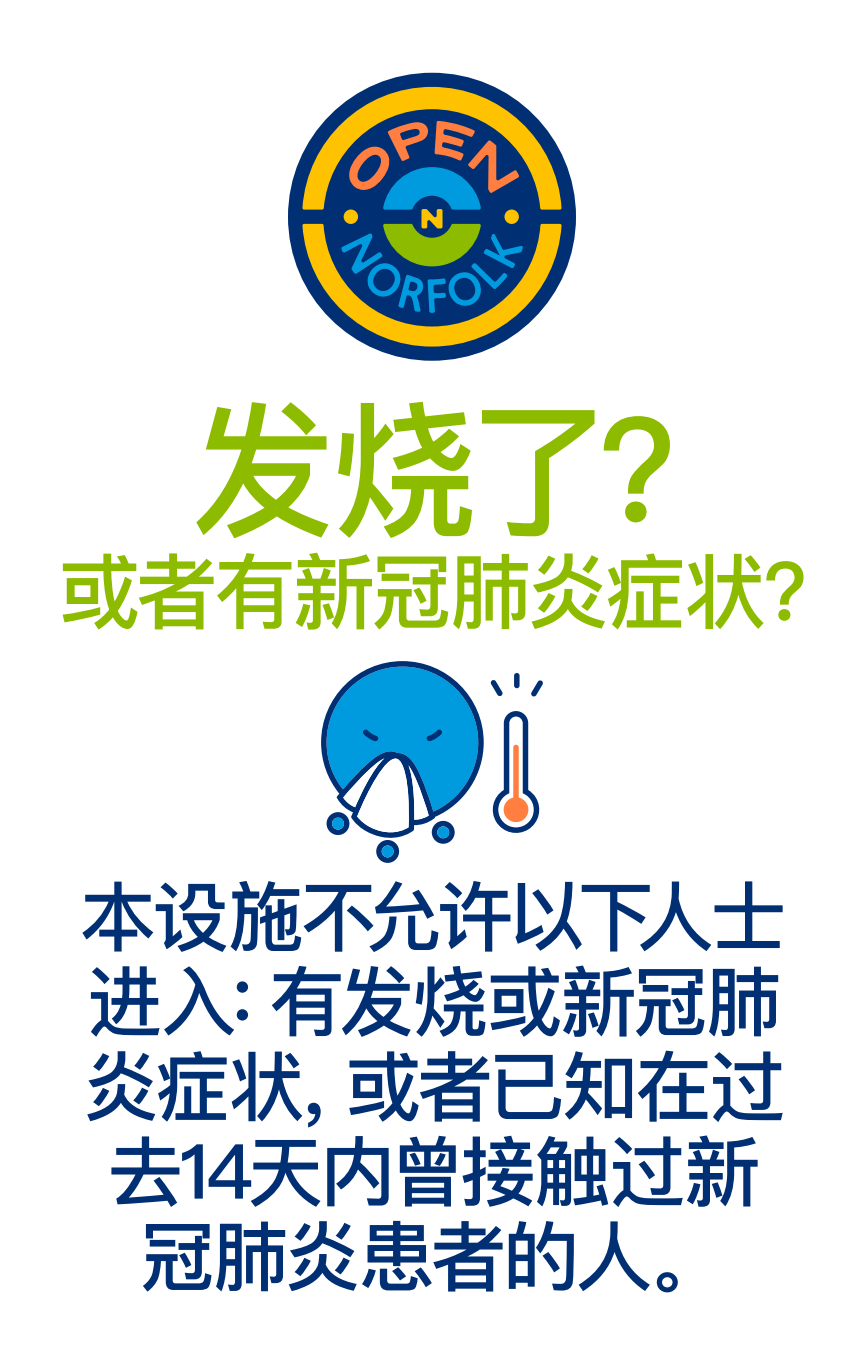
<style>
.page{position:relative;width:864px;height:1368px;background:#fff}
.page>*{position:absolute;margin:0;border:0;box-sizing:border-box;transform-origin:0 0}
.t1{font:500 146px "Ping Fang SC";color:#8dbb00}
.t2{font:500 82px "Ping Fang SC";letter-spacing:-.05em;color:#8dbb00}
.t3{font:500 76px/85px "Ping Fang SC";letter-spacing:-.045em;color:#002f73;text-align:center}
</style>
<div class="page">
<div style="left:288px;top:73px;width:288px;height:288px;background:#002f73;border-radius:50%"></div>
<svg style="left:302px;top:87px;width:260px;height:260px"></svg>
<svg style="left:492px;top:711px;width:48px;height:122px"></svg>
<div style="left:514px;top:673px;width:6px;height:15px;background:#002f73;border-radius:3px"></div>
<svg style="left:531px;top:680px;width:12px;height:17px"></svg>
<svg style="left:490px;top:680px;width:13px;height:16px"></svg>
<svg style="left:321px;top:661px;width:163px;height:202px"></svg>
<h1 class="t1" style="left:191px;top:381px;width:557px">发烧了？</h1>
<p class="t2" style="left:59px;top:541px;width:789px">或者有新冠肺炎症状？</p>
<p class="t3" style="left:80px;top:873px;width:708px">本设施不允许以下人士进入：有发烧或新冠肺炎症状，或者已知在过去14天内曾接触过新冠肺炎患者的人。</p>
</div>
